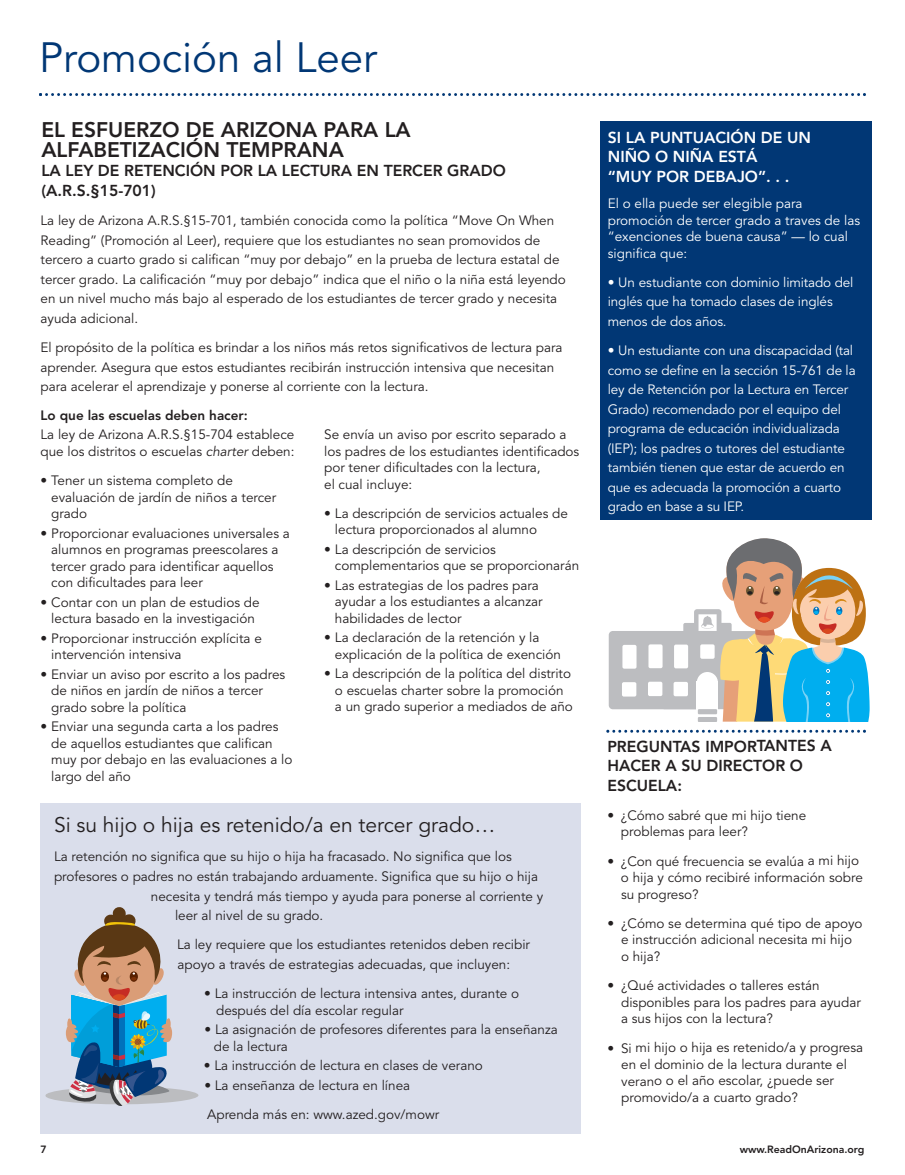
<style>
.page{position:relative;width:905px;height:1175px;background:#fff}
.page>*{position:absolute;margin:0;border:0;box-sizing:border-box;transform-origin:0 0}
.t1{font:42px "Avenir";color:#013775}
.t2{font:800 21px/19.5px "Avenir";color:#231f20}
.t3{font:21px "Avenir";color:#231f20}
.t4{font:800 15.75px/19.5px "Avenir";color:#231f20}
.t5{font:800 15.75px/19.5px "Avenir";color:#fff}
.t6{font:13.5px/16.5px "Avenir";color:#231f20}
.t7{font:13.5px/19.5px "Avenir";letter-spacing:-.01em;color:#fff}
.t8{font:800 13.5px "Avenir";color:#231f20}
.t9{font:800 10.5px "Avenir";color:#231f20}
.s1{font-style:italic}
</style>
<div class="page">
<svg style="left:39px;top:93px;width:826px;height:3px"></svg>
<div style="left:600px;top:122px;width:271px;height:398px;background:#013775"></div>
<div style="left:40px;top:802px;width:540px;height:331px;background:#dadeeb"></div>
<div style="left:608px;top:631px;width:108px;height:78px;background:#bcbdc0;border-radius:4px"></div>
<div style="left:683px;top:623px;width:14px;height:14px;background:#bcbdc0;border-radius:2px"></div>
<div style="left:673px;top:682px;width:15px;height:14px;background:#fff;border-radius:2px"></div>
<div style="left:674px;top:644px;width:14px;height:24px;background:#fff;border-radius:2px"></div>
<svg style="left:694px;top:538px;width:175px;height:183px"></svg>
<div style="left:717px;top:623px;width:14px;height:14px;background:#bcbdc0;border-radius:2px"></div>
<div style="left:648px;top:681px;width:14px;height:15px;background:#fff;border-radius:2px"></div>
<div style="left:648px;top:644px;width:14px;height:24px;background:#fff;border-radius:2px"></div>
<div style="left:622px;top:682px;width:14px;height:14px;background:#fff;border-radius:2px"></div>
<div style="left:622px;top:645px;width:14px;height:23px;background:#fff;border-radius:2px"></div>
<div style="left:45px;top:1086px;width:153px;height:18px;background:#bcbdc0;border-radius:50%"></div>
<svg style="left:66px;top:907px;width:111px;height:199px"></svg>
<svg style="left:606px;top:729px;width:260px;height:3px"></svg>
<h1 class="t1" style="left:39px;top:41px;width:340px">Promoción al Leer</h1>
<h2 class="t2" style="left:41px;top:122px;width:371px">EL ESFUERZO DE ARIZONA PARA LA<br>ALFABETIZACIÓN TEMPRANA</h2>
<p class="t4" style="left:41px;top:162px;width:466px">LA LEY DE RETENCIÓN POR LA LECTURA EN TERCER GRADO (A.R.S.§15-701)</p>
<p class="t6" style="left:40px;top:212px;width:527px;line-height:19.5px">La ley de Arizona A.R.S.§15-701, también conocida como la política “Move On When Reading” (Promoción al Leer), requiere que los estudiantes no sean promovidos de tercero a cuarto grado si califican “muy por debajo” en la prueba de lectura estatal de tercer grado. La calificación “muy por debajo” indica que el niño o la niña está leyendo en un nivel mucho más bajo al esperado de los estudiantes de tercer grado y necesita ayuda adicional.</p>
<p class="t6" style="left:41px;top:339px;width:523px;line-height:19.5px">El propósito de la política es brindar a los niños más retos significativos de lectura para aprender. Asegura que estos estudiantes recibirán instrucción intensiva que necesitan para acelerar el aprendizaje y ponerse al corriente con la lectura.</p>
<p class="t8" style="left:40px;top:409px;width:209px">Lo que las escuelas deben hacer:</p>
<p class="t6" style="left:41px;top:427px;width:255px">La ley de Arizona A.R.S.§15-704 establece que los distritos o escuelas <span class="s1">charter</span> deben:</p>
<p class="t6" style="left:51px;top:473px;width:226px;text-indent:-11px">• Tener un sistema completo de evaluación de jardín de niños a tercer grado</p>
<p class="t6" style="left:51px;top:526px;width:240px;text-indent:-11px">• Proporcionar evaluaciones universales a alumnos en programas preescolares a tercer grado para identificar aquellos con dificultades para leer</p>
<p class="t6" style="left:41px;top:595px;width:220px;text-align:center">• Contar con un plan de estudios de lectura basado en la investigación</p>
<p class="t6" style="left:51px;top:631px;width:212px;text-indent:-11px">• Proporcionar instrucción explícita e intervención intensiva</p>
<p class="t6" style="left:51px;top:667px;width:235px;text-indent:-11px">• Enviar un aviso por escrito a los padres de niños en jardín de niños a tercer grado sobre la política</p>
<p class="t6" style="left:51px;top:719px;width:242px;text-indent:-11px">• Enviar una segunda carta a los padres de aquellos estudiantes que califican muy por debajo en las evaluaciones a lo largo del año</p>
<p class="t6" style="left:324px;top:427px;width:257px">Se envía un aviso por escrito separado a los padres de los estudiantes identificados por tener dificultades con la lectura,<br>el cual incluye:</p>
<p class="t6" style="left:335px;top:506px;width:234px;text-indent:-11px">• La descripción de servicios actuales de lectura proporcionados al alumno</p>
<p class="t6" style="left:335px;top:542px;width:246px;text-indent:-11px">• La descripción de servicios complementarios que se proporcionarán</p>
<p class="t6" style="left:335px;top:578px;width:209px;text-indent:-11px">• Las estrategias de los padres para ayudar a los estudiantes a alcanzar habilidades de lector</p>
<p class="t6" style="left:335px;top:630px;width:227px;text-indent:-11px">• La declaración de la retención y la explicación de la política de exención</p>
<p class="t6" style="left:335px;top:666px;width:239px;text-indent:-11px">• La descripción de la política del distrito o escuelas charter sobre la promoción a un grado superior a mediados de año</p>
<h2 class="t3" style="left:54px;top:816px;width:443px">Si su hijo o hija es retenido/a en tercer grado…</h2>
<p class="t6" style="left:54px;top:849px;width:459px">La retención no significa que su hijo o hija ha fracasado. No significa que los</p>
<p class="t6" style="left:54px;top:869px;width:485px">profesores o padres no están trabajando arduamente. Significa que su hijo o hija</p>
<p class="t6" style="left:151px;top:888px;width:394px">necesita y tendrá más tiempo y ayuda para ponerse al corriente y</p>
<p class="t6" style="left:175px;top:908px;width:150px">leer al nivel de su grado.</p>
<p class="t6" style="left:177px;top:936px;width:354px;line-height:19.5px">La ley requiere que los estudiantes retenidos deben recibir apoyo a través de estrategias adecuadas, que incluyen:</p>
<p class="t6" style="left:216px;top:986px;width:304px;text-indent:-12px">• La instrucción de lectura intensiva antes, durante o después del día escolar regular</p>
<p class="t6" style="left:214px;top:1022px;width:345px;text-indent:-9px">• La asignación de profesores diferentes para la enseñanza de la lectura</p>
<p class="t6" style="left:204px;top:1058px;width:280px">• La instrucción de lectura en clases de verano</p>
<p class="t6" style="left:204px;top:1071px;width:236px;line-height:29.2px">• La enseñanza de lectura en línea<br>Aprenda más en: www.azed.gov/mowr</p>
<p class="t5" style="left:608px;top:129px;width:205px">SI LA PUNTUACIÓN DE UN<br>NIÑO O NIÑA ESTÁ<br>“MUY POR DEBAJO”. . .</p>
<p class="t7" style="left:608px;top:196px;width:254px;line-height:16.5px">El o ella puede ser elegible para promoción de tercer grado a traves de las “exenciones de buena causa” — lo cual significa que:</p>
<p class="t7" style="left:608px;top:273px;width:247px">• Un estudiante con dominio limitado del inglés que ha tomado clases de inglés menos de dos años.</p>
<p class="t7" style="left:607px;top:342px;width:249px">• Un estudiante con una discapacidad (tal como se define en la sección 15-761 de la ley de Retención por la Lectura en Tercer Grado) recomendado por el equipo del programa de educación individualizada (IEP); los padres o tutores del estudiante también tienen que estar de acuerdo en que es adecuada la promoción a cuarto grado en base a su IEP.</p>
<p class="t4" style="left:607px;top:737px;width:226px">PREGUNTAS IMPORTANTES A<br>HACER A SU DIRECTOR O<br>ESCUELA:</p>
<p class="t6" style="left:621px;top:808px;width:187px;text-indent:-14px">• ¿Cómo sabré que mi hijo tiene problemas para leer?</p>
<p class="t6" style="left:621px;top:853px;width:243px;text-indent:-14px">• ¿Con qué frecuencia se evalúa a mi hijo o hija y cómo recibiré información sobre su progreso?</p>
<p class="t6" style="left:621px;top:916px;width:243px;text-indent:-14px">• ¿Cómo se determina qué tipo de apoyo e instrucción adicional necesita mi hijo o hija?</p>
<p class="t6" style="left:621px;top:978px;width:241px;text-indent:-14px">• ¿Qué actividades o talleres están disponibles para los padres para ayudar a sus hijos con la lectura?</p>
<p class="t6" style="left:621px;top:1040px;width:243px;text-indent:-14px">• Si mi hijo o hija es retenido/a y progresa en el dominio de la lectura durante el verano o el año escolar, ¿puede ser promovido/a a cuarto grado?</p>
<p class="t9" style="left:40px;top:1145px;width:8px">7</p>
<p class="t9" style="left:739px;top:1145px;width:126px">www.ReadOnArizona.org</p>
</div>
